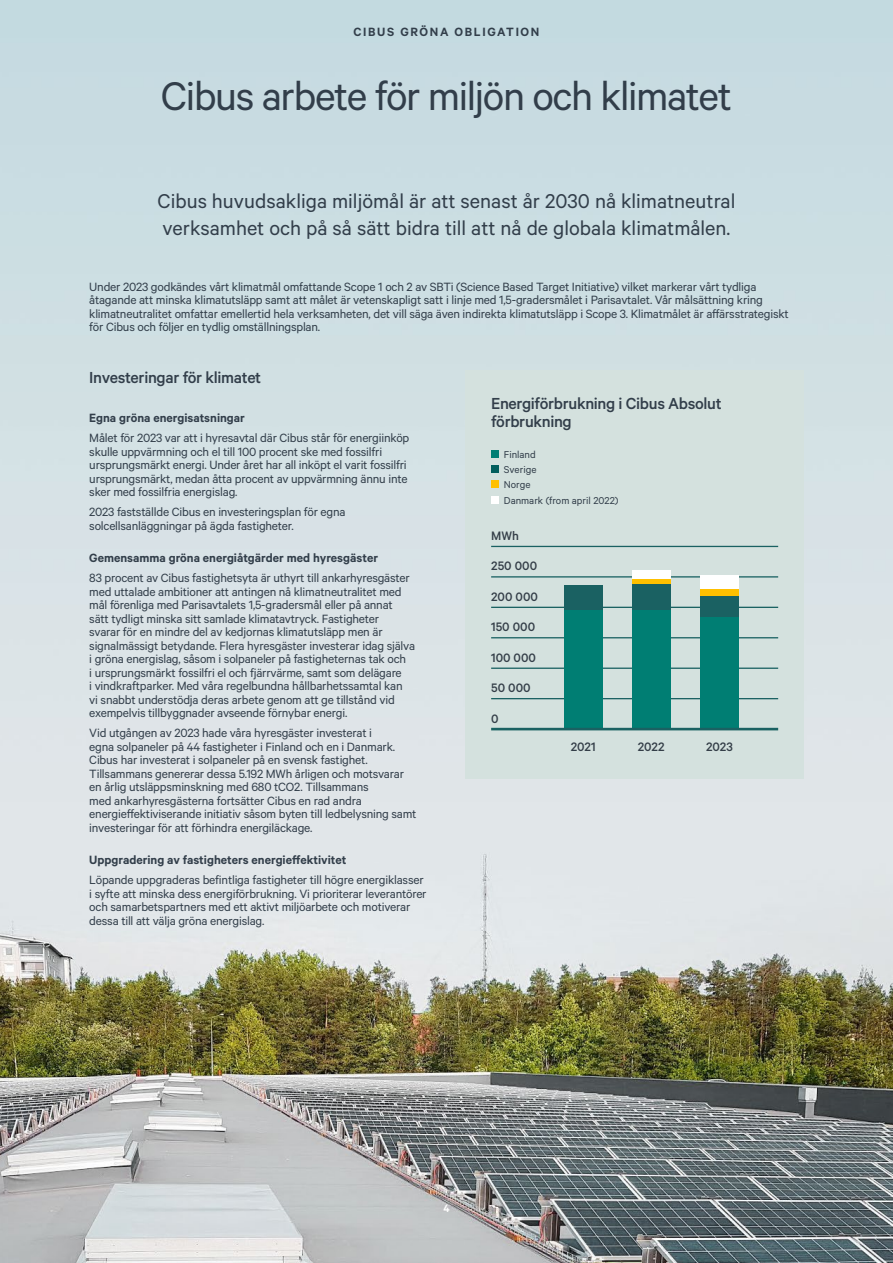
<style>
.page{position:relative;width:893px;height:1263px;background:#fff}
.page>*{position:absolute;margin:0;border:0;box-sizing:border-box;transform-origin:0 0}
.t1{font:45px "Calibre";letter-spacing:-.03em;color:#323e4a}
.t2{font:22.5px/27px "Calibre";color:#323e4a}
.H3_span{font:500 18px/18px "Calibre";letter-spacing:-.02em;color:#323e4a}
.t3{font:500 13.8px "Calibre";color:#343e48}
.Body_long_text{font:13.5px/13.5px "Calibre";letter-spacing:-.015em;color:#323e4a}
.Section_header_NEW{font:600 13.5px "Calibre";color:#323e4a}
.Section_header_NEW-2{font:600 13.5px "Calibre";letter-spacing:.12em;color:#323e4a}
.Master_page_number{font:600 12px "Calibre";color:#fff}
.Table_SMALL_LEFT{font:11.25px "Calibre";color:#323e4a}
</style>
<div class="page">
<img style="left:0;top:0;width:893px;height:1263px">
<div style="left:466px;top:370px;width:338px;height:408px;background:#d4e1de"></div>
<hr style="left:491px;top:637px;width:287px;height:1px;background:#1a6162">
<hr style="left:491px;top:667px;width:287px;height:2px;background:#1a6162">
<hr style="left:491px;top:607px;width:287px;height:1px;background:#1a6162">
<hr style="left:491px;top:576px;width:287px;height:1px;background:#1a6162">
<hr style="left:491px;top:546px;width:287px;height:1px;background:#1a6162">
<hr style="left:491px;top:698px;width:287px;height:1px;background:#1a6162">
<div style="left:632px;top:610px;width:38px;height:119px;background:#007e73"></div>
<div style="left:564px;top:610px;width:38px;height:119px;background:#007e73"></div>
<div style="left:564px;top:585px;width:38px;height:25px;background:#1a6162"></div>
<div style="left:632px;top:584px;width:38px;height:26px;background:#1a6162"></div>
<div style="left:632px;top:579px;width:38px;height:5px;background:#ffc000"></div>
<div style="left:632px;top:570px;width:38px;height:9px;background:#fff"></div>
<div style="left:700px;top:616px;width:38px;height:113px;background:#007e73"></div>
<div style="left:700px;top:595px;width:38px;height:21px;background:#1a6162"></div>
<div style="left:700px;top:589px;width:38px;height:6px;background:#ffc000"></div>
<div style="left:700px;top:575px;width:38px;height:14px;background:#fff"></div>
<hr style="left:491px;top:728px;width:287px;height:2px;background:#1a6162">
<div style="left:491px;top:450px;width:8px;height:8px;background:#007e74"></div>
<div style="left:491px;top:465px;width:8px;height:8px;background:#025e5d"></div>
<div style="left:491px;top:481px;width:8px;height:7px;background:#ffc000"></div>
<div style="left:491px;top:496px;width:8px;height:7px;background:#fff"></div>
<p class="Section_header_NEW-2" style="left:354px;top:23px;width:187px">CIBUS GRÖNA OBLIGATION</p>
<h1 class="t1" style="left:161px;top:70px;width:573px">Cibus arbete för miljön och klimatet</h1>
<h2 class="t2" style="left:158px;top:187px;width:579px">Cibus huvudsakliga miljömå l är att senast år 2030 nå klimatneutral verksamhet och på så sätt bidra till att nå de globala klimatmålen.</h2>
<p class="Body_long_text" style="left:89px;top:279px;width:701px">Under 2023 godkändes vårt klimatmål omfattande Scope 1 och 2 av SBTi (Science Based Target Initiative) vilket markerar vårt tydliga åtagande att minska klimatutsläpp samt att målet är vetenskapligt satt i linje med 1,5-gradersmålet i Parisavtalet. Vår målsättning kring klimatneutralitet omfattar emellertid hela verksamheten, det vill säga även indirekta klimatutsläpp i Scope 3. Klimatmålet är affärsstrategiskt för Cibus och följer en tydlig omställningsplan.</p>
<p class="H3_span" style="left:89px;top:368px;width:174px">Investeringar för klimatet</p>
<h5 class="Section_header_NEW" style="left:89px;top:410px;width:157px">Egna gröna energisatsningar</h5>
<p class="Body_long_text" style="left:89px;top:431px;width:322px">Målet för 2023 var att i hyresavtal dä r Cibus stå r för energiinköp skulle uppvä rmning och el till 100 procent ske med fossilfri ursprungsmärkt energi. Under året har all inköpt el varit fossilfri ursprungsmärkt, medan åtta procent av uppvärmning ännu inte sker med fossilfria energislag.</p>
<p class="Body_long_text" style="left:89px;top:505px;width:258px">2023 fastställde Cibus en investeringsplan för egna solcellsanläggningar på ägda fastigheter.</p>
<h5 class="Section_header_NEW" style="left:89px;top:550px;width:290px">Gemensamma gröna energiåtgärder med hyresgäster</h5>
<p class="Body_long_text" style="left:89px;top:571px;width:327px">83 procent av Cibus fastighetsyta ä r uthyrt till ankarhyresgäster med uttalade ambitioner att antingen nå klimatneutralitet med må l förenliga med Parisavtalets 1,5-gradersmå l eller på annat sätt tydligt minska sitt samlade klimatavtryck. Fastigheter<br>svarar för en mindre del av kedjornas klimatutsläpp men är signalmässigt betydande. Flera hyresgäster investerar idag själva i gröna energislag, såsom i solpaneler på fastigheternas tak och<br>i ursprungsmärkt fossilfri el och fjä rrvä rme, samt som delägare<br>i vindkraftparker. Med våra regelbundna hå llbarhetssamtal kan<br>vi snabbt understödja deras arbete genom att ge tillstå nd vid exempelvis tillbyggnader avseende förnybar energi.</p>
<p class="Body_long_text" style="left:89px;top:726px;width:329px">Vid utgå ngen av 2023 hade våra hyresgäster investerat i<br>egna solpaneler på 44 fastigheter i Finland och en i Danmark.<br>Cibus har investerat i solpaneler på en svensk fastighet.<br>Tillsammans genererar dessa 5.192 MWh å rligen och motsvarar en årlig utsläppsminskning med 680 tCO2. Tillsammans<br>med ankarhyresgästerna fortsätter Cibus en rad andra energieffektiviserande initiativ såsom byten till ledbelysning samt investeringar för att förhindra energiläckage.</p>
<h5 class="Section_header_NEW" style="left:89px;top:852px;width:259px">Uppgradering av fastigheters energieffektivitet</h5>
<p class="Body_long_text" style="left:89px;top:873px;width:339px">Löpande uppgraderas befintliga fastigheter till högre energiklasser i syfte att minska dess energiförbrukning. Vi prioriterar leverantörer och samarbetspartners med ett aktivt miljöarbete och motiverar dessa till att välja gröna energislag.</p>
<h3 class="H3_span" style="left:491px;top:394px;width:232px">Energiförbrukning i Cibus Absolut förbrukning</h3>
<p class="Table_SMALL_LEFT" style="left:504px;top:448px;width:33px">Finland</p>
<p class="Table_SMALL_LEFT" style="left:504px;top:463px;width:34px">Sverige</p>
<p class="Table_SMALL_LEFT" style="left:504px;top:478px;width:28px">Norge</p>
<p class="Table_SMALL_LEFT" style="left:504px;top:494px;width:116px">Danmark (from april 2022)</p>
<p class="t3" style="left:491px;top:528px;width:29px">MWh</p>
<p class="t3" style="left:491px;top:558px;width:48px">250 000</p>
<p class="t3" style="left:491px;top:588px;width:48px">200 000</p>
<p class="t3" style="left:491px;top:619px;width:46px">150 000</p>
<p class="t3" style="left:491px;top:649px;width:46px">100 000</p>
<p class="t3" style="left:491px;top:680px;width:41px">50 000</p>
<p class="t3" style="left:491px;top:710px;width:9px">0</p>
<p class="t3" style="left:571px;top:738px;width:26px">2021</p>
<p class="t3" style="left:638px;top:738px;width:28px">2022</p>
<p class="t3" style="left:706px;top:738px;width:28px">2023</p>
<p class="Master_page_number" style="left:443px;top:1201px;width:8px">4</p>
</div>
